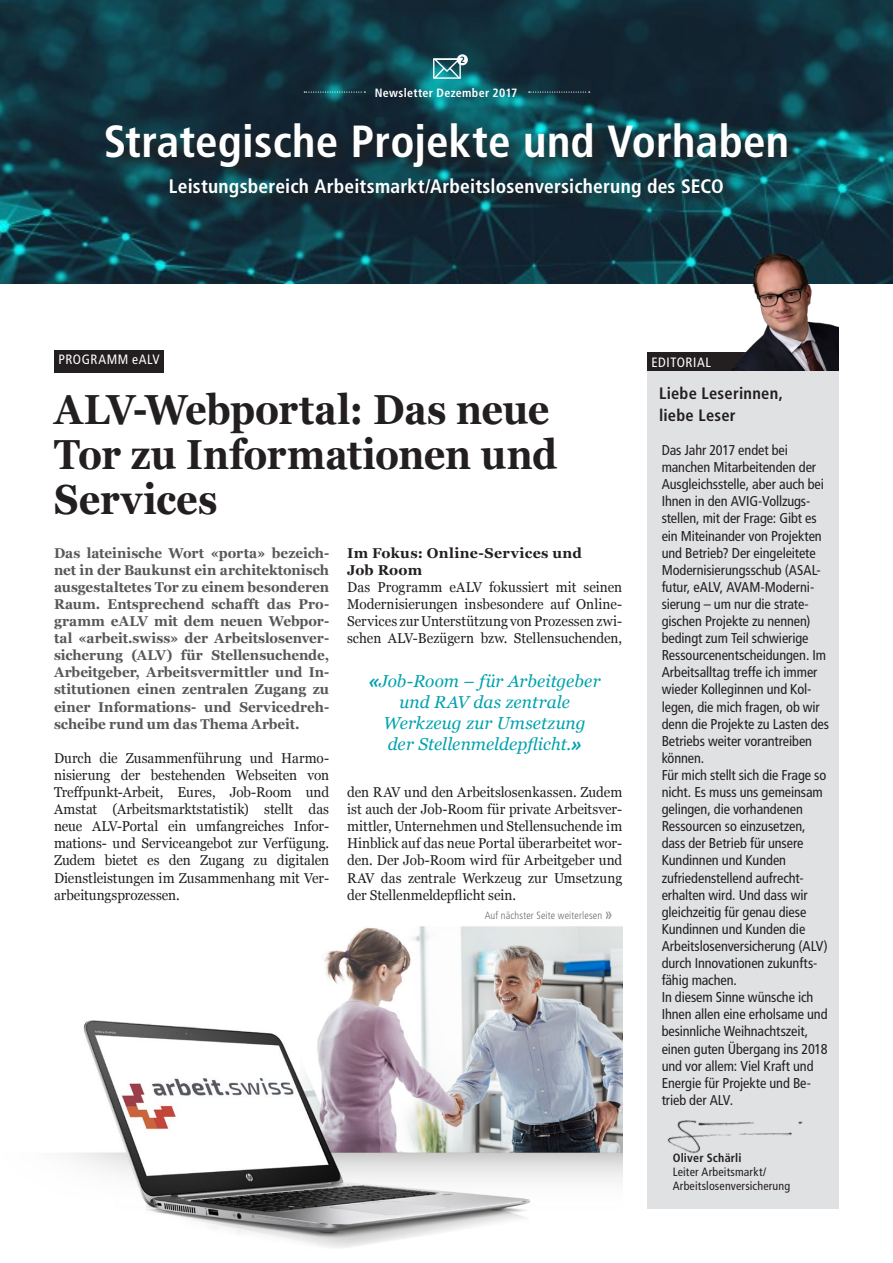
<style>
.page{position:relative;width:893px;height:1263px;background:#fff}
.page>*{position:absolute;margin:0;border:0;box-sizing:border-box;transform-origin:0 0}
.t1{font:700 condensed 45px "Frutiger LT Std";letter-spacing:.005em;color:#fff}
.Haupttitel{font:700 42px/45px "Georgia";letter-spacing:-.01em;color:#231f20;scale:.9 1}
.t2{font:700 condensed 19.5px "Frutiger LT Std";letter-spacing:.01em;color:#fff}
.Zitat{font:italic 17.25px "Georgia";letter-spacing:.005em;color:#00a2ae}
.Titel_Editorial{font:700 condensed 16.5px/21.6px "Frutiger LT Std";letter-spacing:.015em;color:#231f20}
.Editorial{font:condensed 14.25px/17.1px "Frutiger LT Std";letter-spacing:-.005em;color:#231f20}
.Lauftext{font:14.25px/17.1px "Georgia";letter-spacing:-.005em;color:#231f20;text-align:justify;scale:.95 1}
.Lead{font:700 14.25px/17.1px "Georgia";color:#57585a;text-align:justify;scale:.95 1}
.Untertitel{font:700 14.25px/17.1px "Georgia";letter-spacing:.025em;color:#231f20}
.Rubrik{font:condensed 13.5px "Frutiger LT Std";letter-spacing:.045em;color:#fff}
.Autorangaben{font:condensed 12px/14.4px "Frutiger LT Std";letter-spacing:.015em;color:#231f20}
.t3{font:700 condensed 12px "Frutiger LT Std";letter-spacing:.025em;color:#fff}
.Autorname{font:700 condensed 12px "Frutiger LT Std";letter-spacing:.02em;color:#231f20}
.Editorial-2{font:300 condensed 10.5px "Frutiger LT Std";letter-spacing:.015em;color:#6c6d70}
.s1{font-family:"Officina Serif Std";font-weight:700}
.s2{font-weight:400;font-size:18px;color:#57585a}
</style>
<div class="page">
<img style="left:0;top:0;width:893px;height:284px">
<div style="left:647px;top:369px;width:192px;height:840px;background:#e0e1e3"></div>
<div style="left:647px;top:352px;width:192px;height:19px;background:#231f20"></div>
<img style="left:726px;top:253px;width:113px;height:117px">
<div style="left:103px;top:121px;width:698px;height:91px;background:#231f20;opacity:.89"></div>
<svg style="left:304px;top:92px;width:61px;height:1px"></svg>
<svg style="left:529px;top:92px;width:61px;height:1px"></svg>
<div style="left:54px;top:350px;width:110px;height:22px;background:#231f20"></div>
<img style="left:67px;top:927px;width:555px;height:321px">
<img style="left:667px;top:1120px;width:136px;height:34px">
<svg style="left:433px;top:54px;width:35px;height:26px"></svg>
<p class="t3" style="left:375px;top:86px;width:144px">Newsletter Dezember 2017</p>
<p class="t1" style="left:104px;top:115px;width:687px">Strategische Projekte und Vorhaben</p>
<p class="t2" style="left:169px;top:175px;width:556px">Leistungsbereich Arbeitsmarkt/Arbeitslosenversicherung des SECO</p>
<p class="Rubrik" style="left:58px;top:352px;width:103px">PROGRAMM eALV</p>
<p class="Haupttitel" style="left:54px;top:385px;width:560px">ALV-Webportal: Das neue<br>Tor zu Informationen und<br>Services</p>
<p class="Lead" style="left:54px;top:543px;width:291px">Das lateinische Wort «porta» bezeich&shy;net in der Baukunst ein architektonisch ausgestaltetes Tor zu einem besonderen Raum. Entsprechend schafft das Pro&shy;gramm eALV mit dem neuen Webpor&shy;tal «arbeit.swiss» der Arbeitslosenver&shy;sicherung (ALV) für Stellensuchende, Arbeitgeber, Arbeitsvermittler und In&shy;stitutionen einen zentralen Zugang zu einer Informations- und Servicedreh&shy;scheibe rund um das Thema Arbeit.</p>
<p class="Lauftext" style="left:54px;top:749px;width:291px">Durch die Zusammenführung und Harmo&shy;nisierung der bestehenden Webseiten von Treffpunkt-Arbeit, Eures, Job-Room und Amstat (Arbeitsmarktstatistik) stellt das neue ALV-Portal ein umfangreiches Infor&shy;mations- und Serviceangebot zur Verfügung.<br>Zudem bietet es den Zugang zu digitalen Dienstleistungen im Zusammenhang mit Ver&shy;arbeitungsprozessen.</p>
<p class="Untertitel" style="left:347px;top:543px;width:236px">Im Fokus: Online-Services und<br>Job Room</p>
<p class="Lauftext" style="left:347px;top:578px;width:291px">Das Programm eALV fokussiert mit seinen Modernisierungen insbesondere auf Online-Services zur Unterstützung von Prozessen zwi&shy;schen ALV-Bezügern bzw. Stellensuchenden,</p>
<p class="Zitat" style="left:369px;top:668px;width:233px"><span class="s1">«</span>Job-Room – für Arbeitgeber</p>
<p class="Zitat" style="left:400px;top:689px;width:172px">und RAV das zentrale</p>
<p class="Zitat" style="left:384px;top:710px;width:204px">Werkzeug zur Umsetzung</p>
<p class="Zitat" style="left:388px;top:731px;width:196px">der Stellenmeldepflicht.<span class="s1">»</span></p>
<p class="Lauftext" style="left:347px;top:783px;width:291px">den RAV und den Arbeitslosenkassen. Zudem ist auch der Job-Room für private Arbeitsver&shy;mittler, Unternehmen und Stellensuchende im Hinblick auf das neue Portal überarbeitet wor&shy;den. Der Job-Room wird für Arbeitgeber und RAV das zentrale Werkzeug zur Umsetzung der Stellenmeldepflicht sein.</p>
<p class="Editorial-2" style="left:485px;top:909px;width:131px">Auf nächster Seite weiterlesen <span class="s2">»</span></p>
<p class="Rubrik" style="left:651px;top:354px;width:61px">EDITORIAL</p>
<p class="Titel_Editorial" style="left:659px;top:382px;width:125px">Liebe Leserinnen, liebe Leser</p>
<p class="Editorial" style="left:662px;top:442px;width:169px">Das Jahr 2017 endet bei manchen Mitarbeitenden der<br>Ausgleichsstelle, aber auch bei<br>Ihnen in den AVIG-Vollzugs&shy;stellen, mit der Frage: Gibt es ein Miteinander von Projekten und Betrieb? Der eingeleitete<br>Modernisierungsschub (ASAL&shy;futur, eALV, AVAM-Moderni&shy;sierung – um nur die strate&shy;gischen Projekte zu nennen) bedingt zum Teil schwierige<br>Ressourcenentscheidungen. Im<br>Arbeitsalltag treffe ich immer wieder Kolleginnen und Kol&shy;legen, die mich fragen, ob wir denn die Projekte zu Lasten des<br>Betriebs weiter vorantreiben können.</p>
<p class="Editorial" style="left:662px;top:766px;width:167px">Für mich stellt sich die Frage so nicht. Es muss uns gemeinsam gelingen, die vorhandenen<br>Ressourcen so einzusetzen, dass der Betrieb für unsere<br>Kundinnen und Kunden zufriedenstellend aufrecht&shy;erhalten wird. Und dass wir gleichzeitig für genau diese<br>Kundinnen und Kunden die<br>Arbeitslosenversicherung (ALV) durch Innovationen zukunfts&shy;fähig machen.</p>
<p class="Editorial" style="left:662px;top:989px;width:167px">In diesem Sinne wünsche ich<br>Ihnen allen eine erholsame und besinnliche Weihnachtszeit, einen guten Übergang ins 2018 und vor allem: Viel Kraft und<br>Energie für Projekte und Be&shy;trieb der ALV.</p>
<p class="Autorname" style="left:673px;top:1150px;width:70px">Oliver Schärli</p>
<p class="Autorangaben" style="left:673px;top:1165px;width:119px">Leiter Arbeitsmarkt/<br>Arbeitslosenversicherung</p>
</div>
